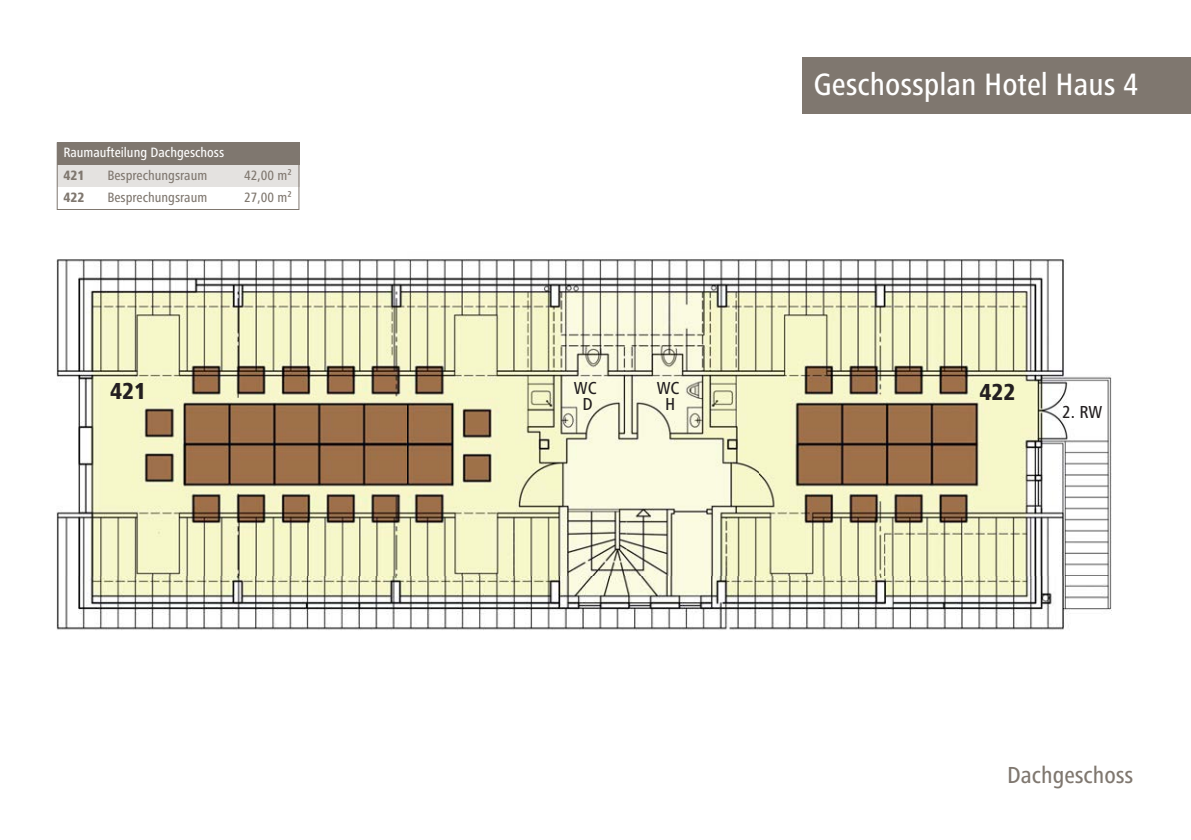
<style>
.page{position:relative;width:1191px;height:840px;background:#fff}
.page>*{position:absolute;margin:0;border:0;box-sizing:border-box;transform-origin:0 0}
.t1{font:500 condensed 32px "Frutiger Next Pro";color:#fff}
.t2{font:500 condensed 24px "Frutiger Next Pro";color:#7f776f}
.t3{font:800 condensed 24px "Frutiger Next Pro";color:#231f20}
.t4{font:500 condensed 18px/16px "Frutiger Next Pro";color:#231f20;text-align:center}
.t5{font:500 condensed 14px "Frutiger Next Pro";color:#7f776f}
.t6{font:500 condensed 14px "Frutiger Next Pro";color:#fff}
.t7{font:800 condensed 14px "Frutiger Next Pro";color:#7f776f}
</style>
<div class="page">
<img style="left:56px;top:259px;width:1055px;height:371px">
<div style="left:802px;top:57px;width:389px;height:56px;background:#7f776f"></div>
<div style="left:57px;top:164px;width:242px;height:23px;background:#e4e2e0"></div>
<div style="left:57px;top:142px;width:242px;height:22px;background:#7f776f"></div>
<div style="left:57px;top:142px;width:242px;height:68px;border:1px solid #7f776f"></div>
<p class="t6" style="left:63px;top:145px;width:162px">Raumaufteilung Dachgeschoss</p>
<p class="t7" style="left:63px;top:167px;width:23px">421</p>
<p class="t5" style="left:107px;top:167px;width:101px">Besprechungsraum</p>
<p class="t5" style="left:244px;top:167px;width:50px">42,00 m²</p>
<p class="t7" style="left:63px;top:189px;width:23px">422</p>
<p class="t5" style="left:107px;top:189px;width:101px">Besprechungsraum</p>
<p class="t5" style="left:244px;top:189px;width:50px">27,00 m²</p>
<h1 class="t1" style="left:813px;top:66px;width:326px">Geschossplan Hotel Haus 4</h1>
<p class="t4" style="left:574px;top:379px;width:24px">WC<br>D</p>
<p class="t4" style="left:656px;top:379px;width:24px">WC<br>H</p>
<h2 class="t3" style="left:110px;top:377px;width:38px">421</h2>
<h2 class="t3" style="left:979px;top:378px;width:38px">422</h2>
<p class="t4" style="left:1062px;top:403px;width:42px">2. RW</p>
<h2 class="t2" style="left:1007px;top:761px;width:128px">Dachgeschoss</h2>
</div>
